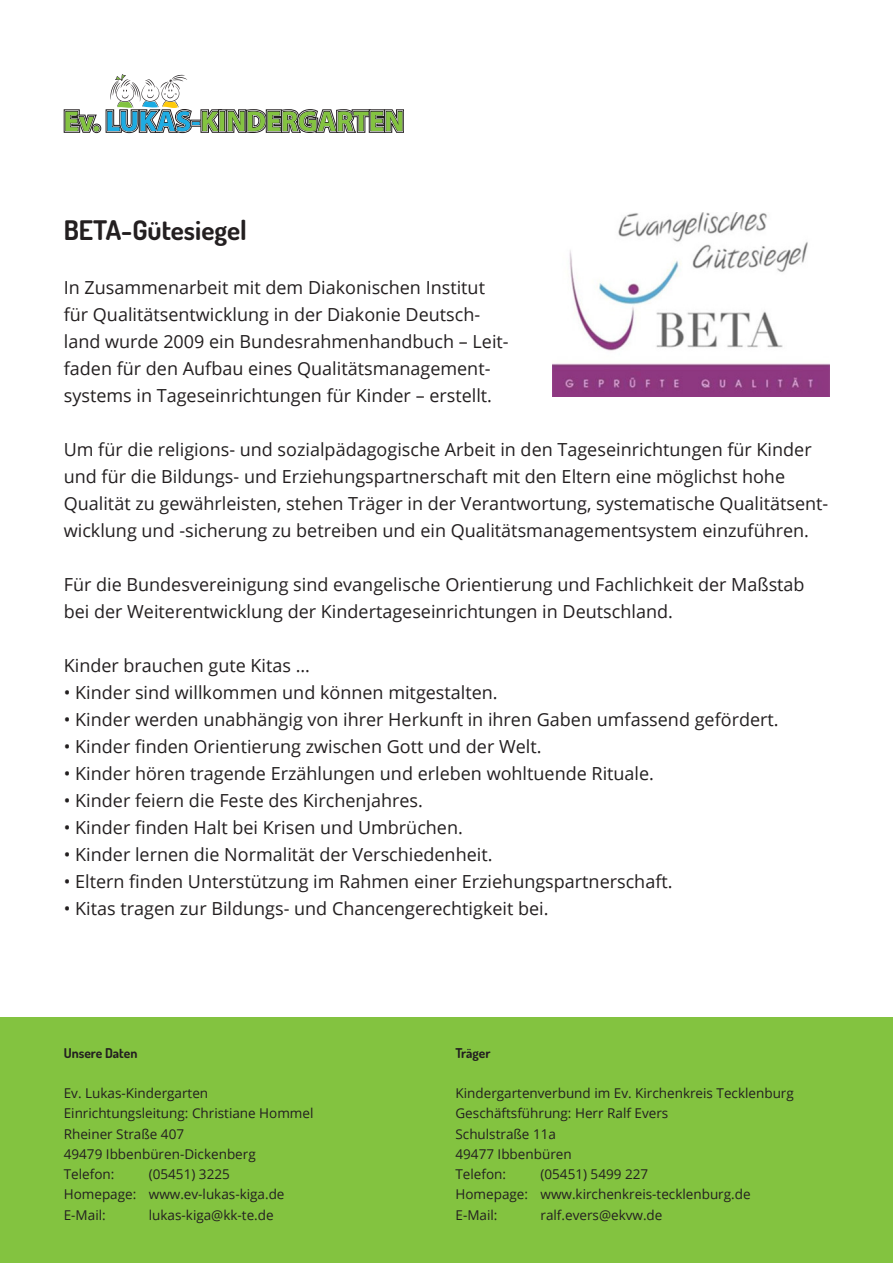
<style>
.page{position:relative;width:893px;height:1263px;background:#fff}
.page>*{position:absolute;margin:0;border:0;box-sizing:border-box;transform-origin:0 0}
.t1{font:700 28.65px "Myriad Pro";color:#83c340}
.t2{font:700 27px "Dosis";color:#231f20}
.t3{font:18px/27px "Open Sans";color:#231f20}
.t4{font:13.5px/20.2px "Open Sans";color:#231f20}
.t5{font:700 13.5px "Dosis";color:#231f20}
.s1{color:#1dace3}
</style>
<div class="page">
<div style="left:0;top:1017px;width:893px;height:246px;background:#83c340"></div>
<div style="left:92px;top:124px;width:9px;height:9px;border:1px solid #231f20;border-radius:50%"></div>
<svg style="left:64px;top:109px;width:35px;height:24px"></svg>
<svg style="left:106px;top:74px;width:298px;height:59px"></svg>
<img style="left:553px;top:213px;width:276px;height:184px">
<h1 class="t1" style="left:64px;top:102px;width:342px">Ev. <span class="s1">LUKAS-</span>KINDERGARTEN</h1>
<h2 class="t2" style="left:64px;top:212px;width:185px">BETA-Gütesiegel</h2>
<p class="t3" style="left:64px;top:274px;width:446px">In Zusammenarbeit mit dem Diakonischen Institut für Qualitätsentwicklung in der Diakonie Deutsch&shy;land wurde 2009 ein Bundesrahmenhandbuch – Leit&shy;faden für den Aufbau eines Qualitätsmanagement&shy;systems in Tageseinrichtungen für Kinder – erstellt.</p>
<p class="t3" style="left:64px;top:436px;width:766px">Um für die religions- und sozialpädagogische Arbeit in den Tageseinrichtungen für Kinder und fü r die Bildungs- und Erziehungspartnerschaft mit den Eltern eine möglichst hohe Qualität zu gewährleisten, stehen Träger in der Verantwortung, systematische Qualitätsent&shy;wicklung und -sicherung zu betreiben und ein Qualitätsmanagementsystem einzuführen.</p>
<p class="t3" style="left:64px;top:571px;width:742px">Für die Bundesvereinigung sind evangelische Orientierung und Fachlichkeit der Maßstab bei der Weiterentwicklung der Kindertageseinrichtungen in Deutschland.</p>
<p class="t3" style="left:64px;top:652px;width:248px">Kinder brauchen gute Kitas …</p>
<p class="t3" style="left:64px;top:679px;width:435px">• Kinder sind willkommen und können mitgestalten.</p>
<p class="t3" style="left:64px;top:706px;width:716px">• Kinder werden unabhängig von ihrer Herkunft in ihren Gaben umfassend gefördert.</p>
<p class="t3" style="left:64px;top:733px;width:479px">• Kinder finden Orientierung zwischen Gott und der Welt.</p>
<p class="t3" style="left:64px;top:760px;width:592px">• Kinder hören tragende Erzählungen und erleben wohltuende Rituale.</p>
<p class="t3" style="left:64px;top:787px;width:361px">• Kinder feiern die Feste des Kirchenjahres.</p>
<p class="t3" style="left:64px;top:814px;width:401px">• Kinder finden Halt bei Krisen und Umbrüchen.</p>
<p class="t3" style="left:64px;top:841px;width:430px">• Kinder lernen die Normalität der Verschiedenheit.</p>
<p class="t3" style="left:64px;top:868px;width:610px">• Eltern finden Unterstützung im Rahmen einer Erziehungspartnerschaft.</p>
<p class="t3" style="left:64px;top:895px;width:486px">• Kitas tragen zur Bildungs- und Chancengerechtigkeit bei.</p>
<p class="t5" style="left:64px;top:1043px;width:75px">Unsere Daten</p>
<p class="t4" style="left:64px;top:1083px;width:251px">Ev. Lukas-Kindergarten<br>Einrichtungsleitung: Christiane Hommel<br>Rheiner Straße 407<br>49479 Ibbenbüren-Dickenberg<br>Telefon:</p>
<p class="t4" style="left:64px;top:1164px;width:222px;text-indent:85px">(05451) 3225<br>Homepage: www.ev-lukas-kiga.de<br>E-Mail:</p>
<p class="t4" style="left:149px;top:1204px;width:126px">lukas-kiga@kk-te.de</p>
<p class="t5" style="left:455px;top:1043px;width:37px">Träger</p>
<p class="t4" style="left:455px;top:1083px;width:340px">Kindergartenverbund im Ev. Kirchenkreis Tecklenburg<br>Geschäftsführung: Herr Ralf Evers<br>Schulstraße 11a<br>49477 Ibbenbüren<br>Telefon:</p>
<p class="t4" style="left:455px;top:1164px;width:297px;text-indent:85px">(05451) 5499 227<br>Homepage: www.kirchenkreis-tecklenburg.de<br>E-Mail:</p>
<p class="t4" style="left:540px;top:1204px;width:123px">ralf.evers@ekvw.de</p>
</div>
